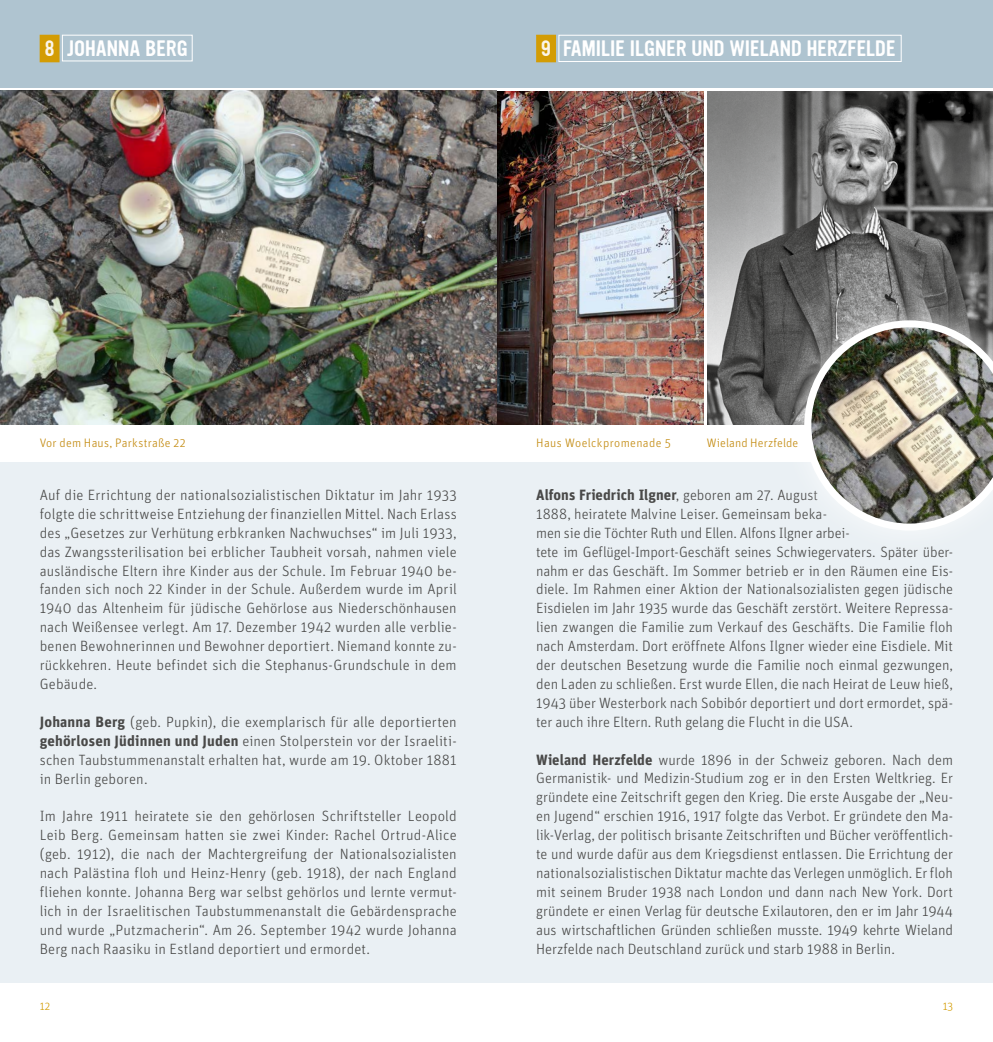
<style>
.page{position:relative;width:993px;height:1042px;background:#fff}
.page>*{position:absolute;margin:0;border:0;box-sizing:border-box;transform-origin:0 0}
.t1{font:19.25px "Ultramagnetic";color:#fff}
.t2{font:300 14.88px/18.9px "Unit Pro";color:#494948;text-align:justify}
.t3{font:300 12.25px "Unit Pro";letter-spacing:.02em;color:#c2880b}
.t4{font:300 11.38px "Unit Pro";color:#d39c04}
.s1{color:#fbf5ea}
.s2{font-weight:700}
</style>
<div class="page">
<div style="left:496px;top:0;width:496px;height:87px;background:#afc4d0"></div>
<img style="left:496px;top:91px;width:207px;height:333px">
<img style="left:707px;top:91px;width:285px;height:333px">
<div style="left:496px;top:462px;width:496px;height:520px;background:#eaf0f4"></div>
<div style="left:0;top:462px;width:496px;height:520px;background:#eaf0f4"></div>
<div style="left:0;top:0;width:496px;height:87px;background:#afc4d0"></div>
<img style="left:0;top:91px;width:496px;height:333px">
<div style="left:536px;top:35px;width:19px;height:27px;background:#d39c04"></div>
<div style="left:536px;top:35px;width:19px;height:27px;border:1px solid #d39c04"></div>
<div style="left:558px;top:35px;width:343px;height:27px;border:1px solid #fff"></div>
<div style="left:40px;top:35px;width:19px;height:27px;background:#d39c04"></div>
<div style="left:62px;top:35px;width:130px;height:26px;border:1px solid #fff"></div>
<div style="left:776px;top:293px;width:216px;height:265px;background:#fff;opacity:.75"></div>
<img style="left:804px;top:320px;width:188px;height:210px">
<p class="t1" style="left:44px;top:34px;width:145px"><span class="s1">8</span> JOHANNA BERG</p>
<p class="t1" style="left:540px;top:35px;width:356px"><span class="s1">9</span> FAMILIE ILGNER UND WIELAND HERZFELDE</p>
<p class="t3" style="left:706px;top:435px;width:93px">Wieland Herzfelde</p>
<p class="t3" style="left:40px;top:435px;width:147px">Vor dem Haus, Parkstraße 22</p>
<p class="t3" style="left:536px;top:435px;width:136px">Haus Woelckpromenade 5</p>
<p class="t2" style="left:40px;top:485px;width:418px">Auf die Errichtung der nationalsozialistischen Diktatur im Jahr 1933 folgte die schrittweise Entziehung der finanziellen Mittel. Nach Erlass des „Gesetzes zur Verhütung erbkranken Nachwuchses“ im Juli 1933, das Zwangssterilisation bei erblicher Taubheit vorsah, nahmen viele ausländische Eltern ihre Kinder aus der Schule. Im Februar 1940 be&shy;fanden sich noch 22 Kinder in der Schule. Außerdem wurde im April 1940 das Altenheim für jüdische Gehörlose aus Niederschönhausen nach Weißensee verlegt. Am 17. Dezember 1942 wurden alle verblie&shy;benen Bewohnerinnen und Bewohner deportiert. Niemand konnte zu&shy;rückkehren. Heute befindet sich die Stephanus-Grundschule in dem Gebäude.</p>
<p class="t2" style="left:40px;top:712px;width:418px"><span class="s2">Johanna Berg</span> (geb. Pupkin), die exemplarisch für alle deportierten <span class="s2">gehörlosen Jüdinnen und Juden</span> einen Stolperstein vor der Israeliti&shy;schen Taubstummenanstalt erhalten hat, wurde am 19. Oktober 1881 in Berlin geboren.</p>
<p class="t2" style="left:40px;top:806px;width:418px">Im Jahre 1911 heiratete sie den gehörlosen Schriftsteller Leopold Leib Berg. Gemeinsam hatten sie zwei Kinder: Rachel Ortrud-Alice (geb. 1912), die nach der Machtergreifung der Nationalsozialisten nach Palästina floh und Heinz-Henry (geb. 1918), der nach England fliehen konnte. Johanna Berg war selbst gehörlos und lernte vermut&shy;lich in der Israelitischen Taubstummenanstalt die Gebärdensprache und wurde „Putzmacherin“. Am 26. September 1942 wurde Johanna Berg nach Raasiku in Estland deportiert und ermordet.</p>
<p class="t2" style="left:536px;top:485px;width:418px;text-align:left"><span class="s2">Alfons Friedrich Ilgner</span>, geboren am 27. August<br>1888, heiratete Malvine Leiser. Gemeinsam beka-<br>men sie die Töchter Ruth und Ellen. Alfons Ilgner arbei-<br>tete im Geflügel-Import-Geschäft seines Schwiegervaters. Später über&shy;nahm er das Geschäft. Im Sommer betrieb er in den Räumen eine Eis&shy;diele. Im Rahmen einer Aktion der Nationalsozialisten gegen jüdische Eisdielen im Jahr 1935 wurde das Geschäft zerstört. Weitere Repressa&shy;lien zwangen die Familie zum Verkauf des Geschäfts. Die Familie floh nach Amsterdam. Dort eröffnete Alfons Ilgner wieder eine Eisdiele. Mit der deutschen Besetzung wurde die Familie noch einmal gezwungen, den Laden zu schließen. Erst wurde Ellen, die nach Heirat de Leuw hieß, 1943 über Westerbork nach Sobibór deportiert und dort ermordet, spä&shy;ter auch ihre Eltern. Ruth gelang die Flucht in die USA.</p>
<p class="t2" style="left:536px;top:749px;width:418px"><span class="s2">Wieland Herzfelde</span> wurde 1896 in der Schweiz geboren. Nach dem Germanistik- und Medizin-Studium zog er in den Ersten Weltkrieg. Er gründete eine Zeitschrift gegen den Krieg. Die erste Ausgabe der „Neu&shy;en Jugend“ erschien 1916, 1917 folgte das Verbot. Er gründete den Ma&shy;lik-Verlag, der politisch brisante Zeitschriften und Bücher veröffentlich&shy;te und wurde dafür aus dem Kriegsdienst entlassen. Die Errichtung der nationalsozialistischen Diktatur machte das Verlegen unmöglich. Er floh mit seinem Bruder 1938 nach London und dann nach New York. Dort gründete er einen Verlag für deutsche Exilautoren, den er im Jahr 1944 aus wirtschaftlichen Gründen schließen musste. 1949 kehrte Wieland Herzfelde nach Deutschland zurück und starb 1988 in Berlin.</p>
<p class="t4" style="left:40px;top:999px;width:12px">12</p>
<p class="t4" style="left:942px;top:999px;width:12px">13</p>
</div>
